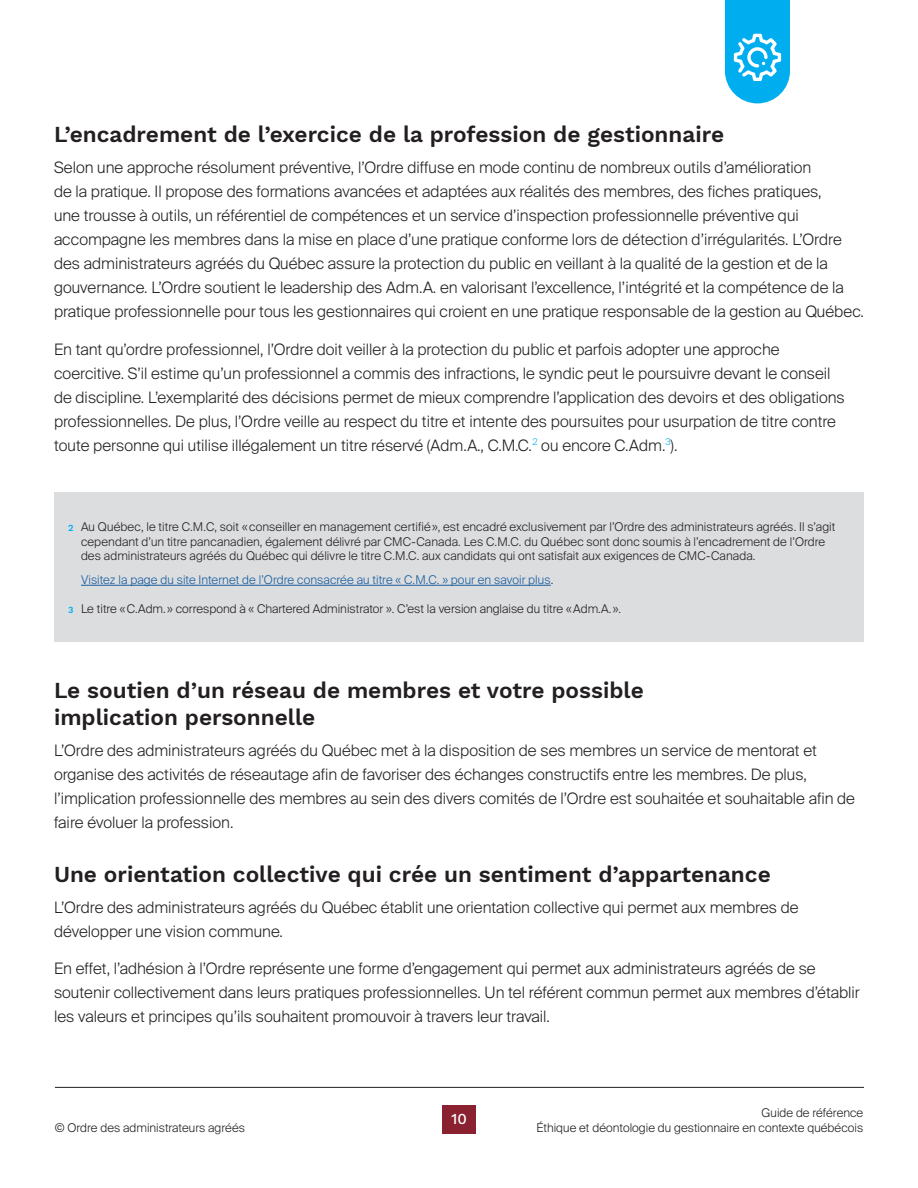
<style>
.page{position:relative;width:918px;height:1188px;background:#fff}
.page>*{position:absolute;margin:0;border:0;box-sizing:border-box;transform-origin:0 0}
.titres_niveau_3{font:600 22.5px/27px "Work Sans";color:#231f20}
.Paragraphe{font:300 15.75px/24px "Suisse Intl";color:#231f20}
.t1{font:500 15px "Work Sans";color:#fff}
.Paragraphe-2{font:300 12px/14.4px "Suisse Intl";letter-spacing:.005em;color:#231f20}
.Paragraphe-3{font:300 12px "Suisse Intl";letter-spacing:.005em;color:#175d9e}
.Paragraphe-4{font:600 9.15px "Work Sans";color:#00aeef}
.s1{color:#231f20}
</style>
<div class="page">
<div style="left:443px;top:1105px;width:33px;height:29px;background:#8a2131"></div>
<hr style="left:55px;top:1087px;width:809px;height:1px;background:#231f20">
<svg style="left:725px;top:0;width:65px;height:103px;background:#2bbbf1"></svg>
<div style="left:54px;top:492px;width:810px;height:150px;background:#dcdddf"></div>
<hr style="left:81px;top:585px;width:470px;height:1px;background:#175d9e">
<p class="titres_niveau_3" style="left:54px;top:122px;width:672px">L’encadrement de l’exercice de la profession de gestionnaire</p>
<p class="Paragraphe" style="left:54px;top:156px;width:811px">Selon une approche résolument préventive, l’Ordre diffuse en mode continu de nombreux outils d’amélioration<br>de la pratique. Il propose des formations avancées et adaptées aux réalités des membres, des fiches pratiques,<br>une trousse à outils, un référentiel de compétences et un service d’inspection professionnelle préventive qui accompagne les membres dans la mise en place d’une pratique conforme lors de détection d’irrégularités. L’Ordre des administrateurs agréés du Québec assure la protection du public en veillant à la qualité de la gestion et de la gouvernance. L’Ordre soutient le leadership des Adm.A. en valorisant l’excellence, l’intégrité et la compétence de la pratique professionnelle pour tous les gestionnaires qui croient en une pratique responsable de la gestion au Québec.</p>
<p class="Paragraphe" style="left:54px;top:337px;width:792px">En tant qu’ordre professionnel, l’Ordre doit veiller à la protection du public et parfois adopter une approche coercitive. S’il estime qu’un professionnel a commis des infractions, le syndic peut le poursuivre devant le conseil de discipline. L’exemplarité des décisions permet de mieux comprendre l’application des devoirs et des obligations professionnelles. De plus, l’Ordre veille au respect du titre et intente des poursuites pour usurpation de titre contre toute personne qui utilise illégalement un titre réservé (Adm.A., C.M.C.<sup>2</sup> ou encore C.Adm.<sup>3</sup>).</p>
<p class="Paragraphe-2" style="left:81px;top:520px;width:756px">Au Québec, le titre C.M.C, soit «conseiller en management certifié», est encadré exclusivement par l’Ordre des administrateurs agréés. Il s’agit cependant d’un titre pancanadien, également délivré par CMC-Canada. Les C.M.C. du Québec sont donc soumis à l’encadrement de l’Ordre des administrateurs agréés du Québec qui délivre le titre C.M.C. aux candidats qui ont satisfait aux exigences de CMC-Canada.</p>
<p class="Paragraphe-3" style="left:81px;top:573px;width:474px">Visitez la page du site Internet de l’Ordre consacrée au titre « C.M.C. » pour en savoir plus<span class="s1">.</span></p>
<p class="Paragraphe-2" style="left:81px;top:601px;width:542px">Le titre «C.Adm. » correspond à « Chartered Administrator ». C’est la version anglaise du titre «Adm.A. ».</p>
<p class="Paragraphe-4" style="left:68px;top:522px;width:7px">2</p>
<p class="Paragraphe-4" style="left:68px;top:604px;width:7px">3</p>
<p class="titres_niveau_3" style="left:54px;top:678px;width:591px">Le soutien d’un réseau de membres et votre possible implication personnelle</p>
<p class="Paragraphe" style="left:54px;top:738px;width:803px">L’Ordre des administrateurs agréés du Québec met à la disposition de ses membres un service de mentorat et organise des activités de réseautage afin de favoriser des échanges constructifs entre les membres. De plus, l’implication professionnelle des membres au sein des divers comités de l’Ordre est souhaitée et souhaitable afin de faire évoluer la profession.</p>
<p class="titres_niveau_3" style="left:54px;top:862px;width:718px">Une orientation collective qui crée un sentiment d’appartenance</p>
<p class="Paragraphe" style="left:54px;top:895px;width:746px">L’Ordre des administrateurs agréés du Québec établit une orientation collective qui permet aux membres de développer une vision commune.</p>
<p class="Paragraphe" style="left:54px;top:957px;width:807px">En effet, l’adhésion à l’Ordre représente une forme d’engagement qui permet aux administrateurs agréés de se soutenir collectivement dans leurs pratiques professionnelles. Un tel référent commun permet aux membres d’établir les valeurs et principes qu’ils souhaitent promouvoir à travers leur travail.</p>
<p class="Paragraphe-2" style="left:762px;top:1106px;width:103px">Guide de référence</p>
<p class="t1" style="left:451px;top:1110px;width:17px">10</p>
<p class="Paragraphe-2" style="left:55px;top:1120px;width:192px">© Ordre des administrateurs agréés</p>
<p class="Paragraphe-2" style="left:536px;top:1120px;width:328px">Éthique et déontologie du gestionnaire en contexte québécois</p>
</div>
